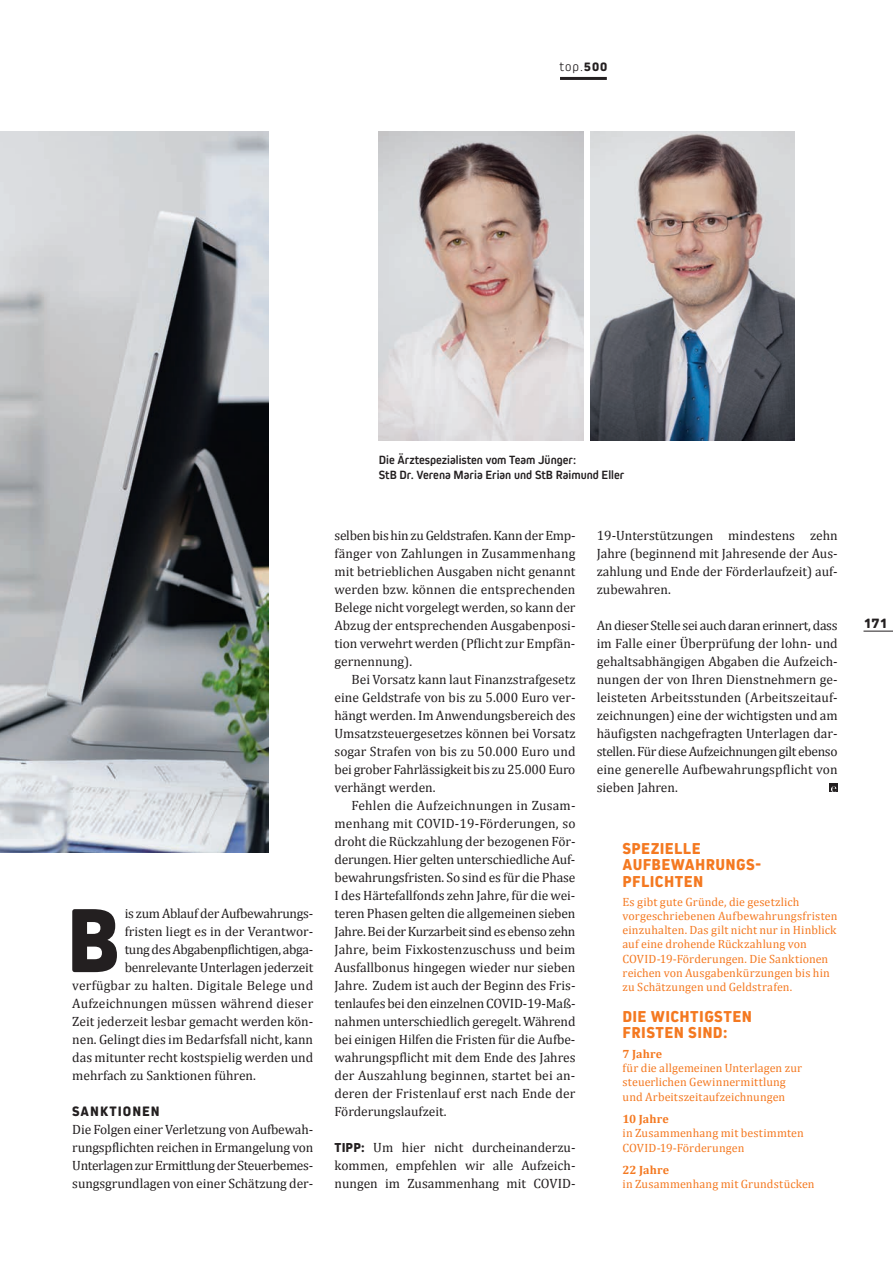
<style>
.page{position:relative;width:893px;height:1263px;background:#fff}
.page>*{position:absolute;margin:0;border:0;box-sizing:border-box;transform-origin:0 0}
.t1{font:800 94.8px "Kiro";color:#231f20}
.t2{font:800 16.5px/16.5px "Kiro";letter-spacing:.025em;color:#f47921}
.t3{font:800 15px "Kiro";color:#231f20}
.t4{font:800 14.25px "Kiro";letter-spacing:.07em;color:#231f20}
.t5{font:13.5px/18px "Cambria";color:#231f20;text-align:justify}
.t6{font:13.5px "Cambria";letter-spacing:.02em;color:#231f20}
.t7{font:13.5px "Cambria";letter-spacing:-.025em;color:#231f20}
.t8{font:13.5px "Cambria";letter-spacing:-.02em;color:#231f20}
.t9{font:300 13.5px "Kiro";color:#231f20}
.t10{font:700 12.45px/15px "Kiro";color:#231f20}
.t11{font:12px/14.2px "Cambria";letter-spacing:.01em;color:#f47921}
.t12{font:700 12px "Cambria";letter-spacing:.015em;color:#f47921}
.s1{font-weight:800}
.s2{font-family:"Kiro";font-weight:800}
</style>
<div class="page">
<hr style="left:863px;top:631px;width:30px;height:1px;background:#231f20">
<hr style="left:560px;top:77px;width:47px;height:3px;background:#231f20">
<img style="left:0;top:132px;width:269px;height:720px">
<img style="left:590px;top:132px;width:205px;height:308px">
<img style="left:379px;top:132px;width:204px;height:308px">
<svg style="left:830px;top:784px;width:8px;height:8px"></svg>
<svg style="left:831px;top:786px;width:5px;height:6px"></svg>
<p class="t9" style="left:559px;top:58px;width:49px">top.<span class="s1">500</span></p>
<h1 class="t1" style="left:66px;top:885px;width:55px">B</h1>
<p class="t8" style="left:125px;top:905px;width:190px">is zum Ablauf der Aufbewahrungs-</p>
<p class="t5" style="left:125px;top:922px;width:190px">fristen liegt es in der Verantwor-</p>
<p class="t7" style="left:125px;top:941px;width:190px">tung des Abgabenpflichtigen, abga-</p>
<p class="t5" style="left:125px;top:958px;width:190px">benrelevante Unterlagen jederzeit</p>
<p class="t6" style="left:72px;top:977px;width:242px">verfügbar zu halten. Digitale Belege und</p>
<p class="t5" style="left:72px;top:994px;width:243px">Aufzeichnungen müssen während dieser</p>
<p class="t5" style="left:72px;top:1012px;width:242px">Zeit jederzeit lesbar gemacht werden kön-</p>
<p class="t5" style="left:72px;top:1030px;width:242px">nen. Gelingt dies im Bedarfsfall nicht, kann</p>
<p class="t5" style="left:72px;top:1048px;width:242px">das mitunter recht kostspielig werden und</p>
<p class="t5" style="left:72px;top:1066px;width:185px">mehrfach zu Sanktionen führen.</p>
<p class="t4" style="left:72px;top:1103px;width:89px">SANKTIONEN</p>
<p class="t5" style="left:72px;top:1120px;width:243px">Die Folgen einer Verletzung von Aufbewah&shy;rungspflichten reichen in Ermangelung von Unterlagen zur Ermittlung der Steuerbemes&shy;sungsgrundlagen von einer Schätzung der-</p>
<p class="t10" style="left:379px;top:452px;width:247px">Die Ärztespezialisten vom Team Jünger:<br>StB Dr. Verena Maria Erian und StB Raimund Eller</p>
<p class="t5" style="left:334px;top:526px;width:243px">selben bis hin zu Geldstrafen. Kann der Emp&shy;fänger von Zahlungen in Zusammenhang mit betrieblichen Ausgaben nicht genannt werden bzw. können die entsprechenden Belege nicht vorgelegt werden, so kann der Abzug der entsprechenden Ausgabenposi&shy;tion verwehrt werden (Pflicht zur Empfän&shy;gernennung).</p>
<p class="t5" style="left:334px;top:670px;width:243px;text-indent:17px">Bei Vorsatz kann laut Finanzstrafgesetz eine Geldstrafe von bis zu 5.000 Euro ver&shy;hängt werden. Im Anwendungsbereich des Umsatzsteuergesetzes können bei Vorsatz sogar Strafen von bis zu 50.000 Euro und bei grober Fahrlässigkeit bis zu 25.000 Euro verhängt werden.</p>
<p class="t5" style="left:334px;top:796px;width:242px;text-indent:17px">Fehlen die Aufzeichnungen in Zusam&shy;menhang mit COVID-19-Förderungen, so droht die Rückzahlung der bezogenen För&shy;derungen. Hier gelten unterschiedliche Auf&shy;bewahrungsfristen. So sind es für die Phase I des Härtefallfonds zehn Jahre, für die wei&shy;teren Phasen gelten die allgemeinen sieben Jahre. Bei der Kurzarbeit sind es ebenso zehn Jahre, beim Fixkostenzuschuss und beim Ausfallbonus hingegen wieder nur sieben Jahre. Zudem ist auch der Beginn des Fris&shy;tenlaufes bei den einzelnen COVID-19-Maß&shy;nahmen unterschiedlich geregelt. Während bei einigen Hilfen die Fristen für die Aufbe&shy;wahrungspflicht mit dem Ende des Jahres der Auszahlung beginnen, startet bei an&shy;deren der Fristenlauf erst nach Ende der Förderungslaufzeit.</p>
<p class="t5" style="left:334px;top:1138px;width:242px"><span class="s2">TIPP:</span> Um hier nicht durcheinanderzu&shy;kommen, empfehlen wir alle Aufzeich&shy;nungen im Zusammenhang mit COVID-</p>
<p class="t5" style="left:597px;top:526px;width:242px">19-Unterstützungen mindestens zehn Jahre (beginnend mit Jahresende der Aus&shy;zahlung und Ende der Förderlaufzeit) auf&shy;zubewahren.</p>
<p class="t5" style="left:597px;top:616px;width:243px">An dieser Stelle sei auch daran erinnert, dass im Falle einer Überprüfung der lohn- und gehaltsabhängigen Abgaben die Aufzeich&shy;nungen der von Ihren Dienstnehmern ge&shy;leisteten Arbeitsstunden (Arbeitszeitauf&shy;zeichnungen) eine der wichtigsten und am häufigsten nachgefragten Unterlagen dar&shy;stellen. Für diese Aufzeichnungen gilt ebenso eine generelle Aufbewahrungspflicht von sieben Jahren.</p>
<p class="t2" style="left:622px;top:840px;width:140px">SPEZIELLE<br>AUFBEWAHRUNGS-<br>PFLICHTEN</p>
<p class="t11" style="left:622px;top:894px;width:216px">Es gibt gute Gründe, die gesetzlich vorgeschriebenen Aufbewahrungsfristen einzuhalten. Das gilt nicht nur in Hinblick auf eine drohende Rückzahlung von COVID-19-Förderungen. Die Sanktionen reichen von Ausgabenkürzungen bis hin zu Schätzungen und Geldstrafen.</p>
<p class="t2" style="left:622px;top:1008px;width:131px">DIE WICHTIGSTEN<br>FRISTEN SIND:</p>
<p class="t12" style="left:622px;top:1045px;width:41px">7 Jahre</p>
<p class="t11" style="left:622px;top:1061px;width:181px">für die allgemeinen Unterlagen zur steuerlichen Gewinnermittlung und Arbeitszeitaufzeichnungen</p>
<p class="t12" style="left:622px;top:1110px;width:48px">10 Jahre</p>
<p class="t11" style="left:622px;top:1126px;width:183px">in Zusammenhang mit bestimmten<br>COVID-19-Förderungen</p>
<p class="t12" style="left:622px;top:1161px;width:48px">22 Jahre</p>
<p class="t11" style="left:622px;top:1177px;width:194px">in Zusammenhang mit Grundstücken</p>
<p class="t3" style="left:863px;top:614px;width:25px">171</p>
</div>
